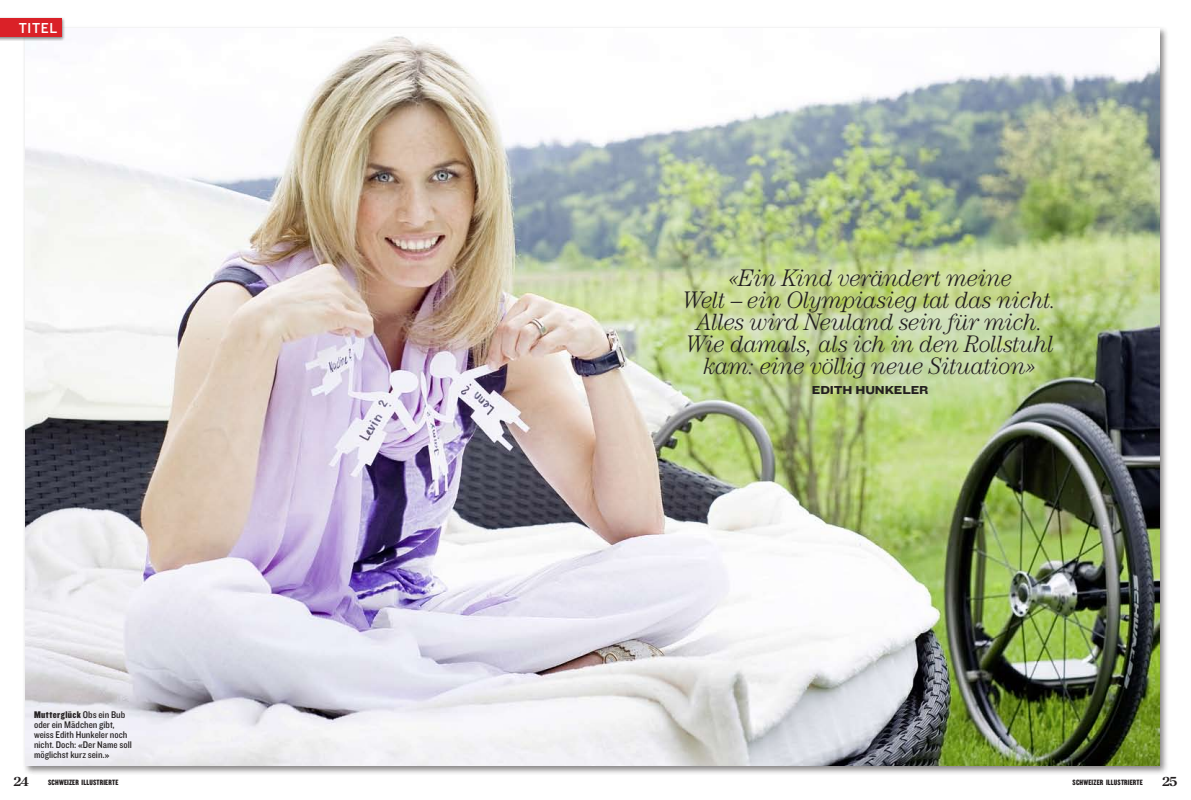
<style>
.page{position:relative;width:1191px;height:800px;background:#fff}
.page>*{position:absolute;margin:0;border:0;box-sizing:border-box;transform-origin:0 0}
.t1{font:italic 300 24px/22px "Century Std";letter-spacing:-.02em;color:#231f20;text-align:center}
.t2{font:15px "Knockout HTF31 Junior Middlewt";color:#fff}
.t3{font:700 12.5px "Century Old Style Std";color:#231f20}
.t4{font:12px "Knockout HTF53 Heviweight";letter-spacing:-.01em;color:#231f20}
.t5{font:10px/10px "Knockout HTF30 Junior Welterwt";color:#231f20}
.t6{font:10px "Knockout HTF70 Full Welterwt";letter-spacing:.035em;color:#231f20}
.t7{font:8px "Knockout HTF69 Full Liteweight";letter-spacing:.02em;color:#231f20}
.s1{font-family:"Knockout HTF30 Junior Welterwt"}
</style>
<div class="page">
<div style="left:22px;top:25px;width:1146px;height:749px;background:#231f20;opacity:.55"></div>
<img style="left:26px;top:28px;width:1133px;height:737px">
<div style="left:0;top:17px;width:65px;height:24px;background:#231f20;opacity:.55"></div>
<div style="left:0;top:18px;width:61px;height:19px;background:#da2128"></div>
<p class="t2" style="left:19px;top:20px;width:40px">Titel</p>
<p class="t6" style="left:34px;top:709px;width:93px">Mutterglück <span class="s1">Obs ein Bub</span></p>
<p class="t5" style="left:34px;top:719px;width:99px">oder ein Mädchen gibt, weiss Edith Hunkeler noch nicht. Doch: «Der Name soll möglichst kurz sein.»</p>
<p class="t1" style="left:683px;top:266px;width:375px">«Ein Kind verändert meine<br>Welt – ein Olympiasieg tat das nicht.<br>Alles wird Neuland sein für mich.<br>Wie damals, als ich in den Rollstuhl kam: eine völlig neue Situation»</p>
<p class="t4" style="left:812px;top:383px;width:118px">EDITH HUNKELER</p>
<p class="t3" style="left:14px;top:772px;width:17px">24</p>
<p class="t7" style="left:48px;top:777px;width:72px">SCHWEIZER ILLUSTRIERTE</p>
<p class="t7" style="left:1072px;top:777px;width:72px">SCHWEIZER ILLUSTRIERTE</p>
<p class="t3" style="left:1162px;top:772px;width:17px">25</p>
</div>
